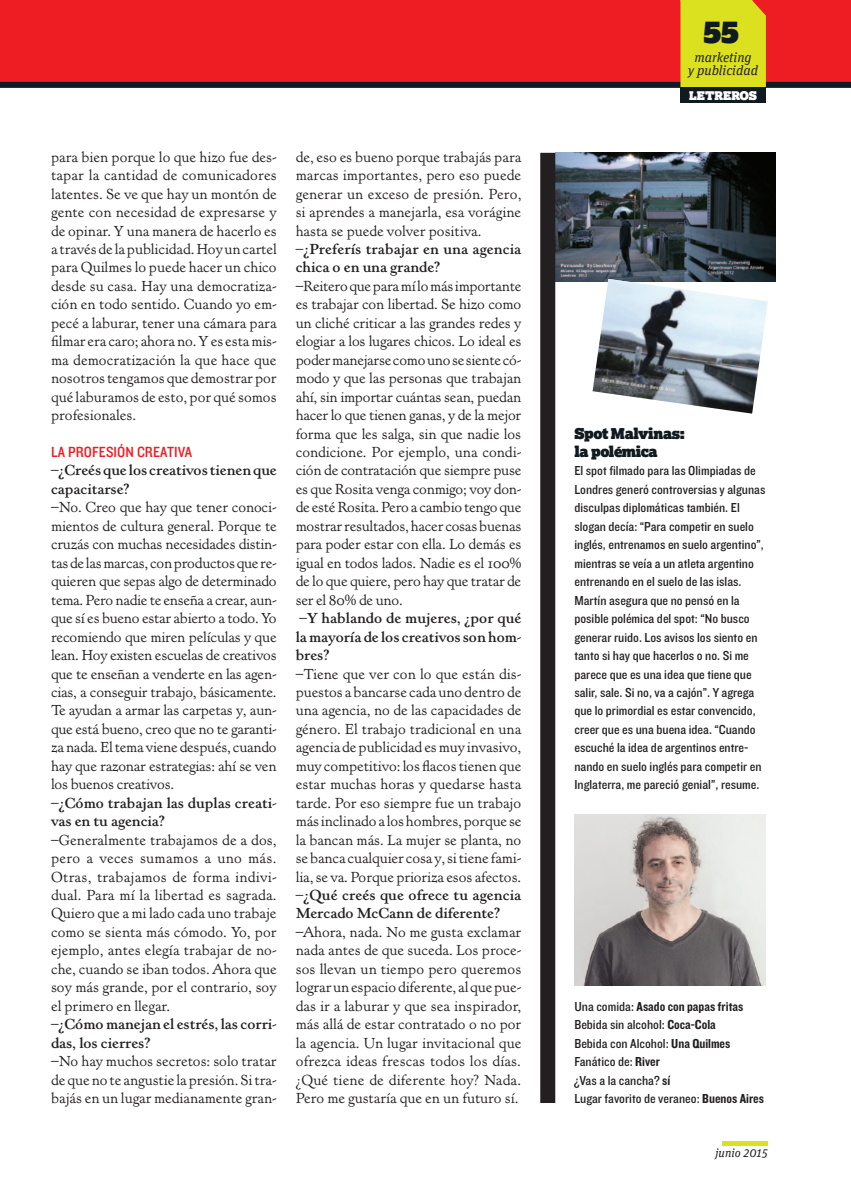
<style>
.page{position:relative;width:851px;height:1191px;background:#fff}
.page>*{position:absolute;margin:0;border:0;box-sizing:border-box;transform-origin:0 0}
.t1{font:30px "Lexia Typo Ad";color:#101a21}
.texto{font:15.3px/18.5px "New Kennerley HTF Roman";letter-spacing:.005em;color:#231f20;text-align:justify}
.texto-2{font:15.3px/18.5px "New Kennerley HTF Semibold";letter-spacing:.005em;color:#231f20}
.texto-3{font:15.3px "Knockout HTF30 Junior Welterwt";letter-spacing:.005em;color:#ee1d23}
.t2{font:15px "Lexia Typo Ad";letter-spacing:-.02em;color:#101a21}
.texto-4{font:13.5px/18.5px "Knockout HTF30 Junior Welterwt";color:#231f20}
.texto-5{font:13.5px "Knockout HTF50 Welterweight";color:#231f20}
.t3{font:italic 13.5px/13.5px "Unit Slab OT";color:#231f20;text-align:center}
.t4{font:italic 12px "Unit Slab OT";color:#231f20}
.t5{font:12px "Lexia Typo Ad";color:#fff}
.s1{font-family:"Knockout HTF30 Junior Welterwt"}
.s2{font-family:"Knockout HTF50 Welterweight"}
</style>
<div class="page">
<div style="left:0;top:0;width:850px;height:85px;background:#ee1d23"></div>
<hr style="left:722px;top:1141px;width:45px;height:4px;background:#dbe11e">
<div style="left:0;top:82px;width:850px;height:6px;background:#101a21"></div>
<div style="left:680px;top:88px;width:85px;height:15px;background:#101a21"></div>
<div style="left:680px;top:0;width:85px;height:87px;background:#dbe11e"></div>
<img style="left:555px;top:153px;width:220px;height:128px">
<img style="left:592px;top:279px;width:175px;height:134px">
<div style="left:540px;top:153px;width:15px;height:950px;background:#231f20"></div>
<img style="left:574px;top:815px;width:191px;height:170px">
<p class="texto" style="left:51px;top:148px;width:227px">para bien porque lo que hizo fue des&shy;tapar la cantidad de comunicadores latentes. Se ve que hay un montón de gente con necesidad de expresarse y de opinar. Y una manera de hacerlo es a través de la publicidad. Hoy un cartel para Quilmes lo puede hacer un chico desde su casa. Hay una democratiza&shy;ción en todo sentido. Cuando yo em&shy;pecé a laburar, tener una cámara para filmar era caro; ahora no. Y es esta mis&shy;ma democratización la que hace que nosotros tengamos que demostrar por qué laburamos de esto, por qué somos profesionales.</p>
<p class="texto-3" style="left:51px;top:444px;width:142px">LA PROFESIÓN CREATIVA</p>
<p class="texto-2" style="left:51px;top:461px;width:227px">–¿Creés que los creativos tienen que capacitarse?</p>
<p class="texto" style="left:51px;top:498px;width:227px">–No. Creo que hay que tener conoci&shy;mientos de cultura general. Porque te cruzás con muchas necesidades distin&shy;tas de las marcas, con productos que re&shy;quieren que sepas algo de determinado tema. Pero nadie te enseña a crear, aun&shy;que sí es bueno estar abierto a todo. Yo recomiendo que miren películas y que lean. Hoy existen escuelas de creativos que te enseñan a venderte en las agen&shy;cias, a conseguir trabajo, básicamente.<br>Te ayudan a armar las carpetas y, aun&shy;que está bueno, creo que no te garanti&shy;za nada. El tema viene después, cuando hay que razonar estrategias: ahí se ven los buenos creativos.</p>
<p class="texto-2" style="left:51px;top:793px;width:227px">–¿Cómo trabajan las duplas creati&shy;vas en tu agencia?</p>
<p class="texto" style="left:51px;top:831px;width:227px">–Generalmente trabajamos de a dos, pero a veces sumamos a uno más.<br>Otras, trabajamos de forma indivi&shy;dual. Para mí la libertad es sagrada.<br>Quiero que a mi lado cada uno trabaje como se sienta más cómodo. Yo, por ejemplo, antes elegía trabajar de no&shy;che, cuando se iban todos. Ahora que soy más grande, por el contrario, soy el primero en llegar.</p>
<p class="texto-2" style="left:51px;top:1015px;width:227px">–¿Cómo manejan el estrés, las corri&shy;das, los cierres?</p>
<p class="texto" style="left:51px;top:1052px;width:227px">–No hay muchos secretos: solo tratar de que no te angustie la presión. Si tra&shy;bajás en un lugar medianamente gran-</p>
<p class="texto" style="left:296px;top:148px;width:227px">de, eso es bueno porque trabajás para marcas importantes, pero eso puede generar un exceso de presión. Pero, si aprendes a manejarla, esa vorágine hasta se puede volver positiva.</p>
<p class="texto-2" style="left:296px;top:240px;width:227px">–¿Preferís trabajar en una agencia chica o en una grande?</p>
<p class="texto" style="left:296px;top:277px;width:227px">–Reitero que para mí lo más importante es trabajar con libertad. Se hizo como un cliché criticar a las grandes redes y elogiar a los lugares chicos. Lo ideal es poder manejarse como uno se siente có&shy;modo y que las personas que trabajan ahí, sin importar cuántas sean, puedan hacer lo que tienen ganas, y de la mejor forma que les salga, sin que nadie los condicione. Por ejemplo, una condi&shy;ción de contratación que siempre puse es que Rosita venga conmigo; voy don&shy;de esté Rosita. Pero a cambio tengo que mostrar resultados, hacer cosas buenas para poder estar con ella. Lo demás es igual en todos lados. Nadie es el 100% de lo que quiere, pero hay que tratar de ser el 80% de uno.</p>
<p class="texto-2" style="left:296px;top:609px;width:227px;text-align:justify">–Y hablando de mujeres, ¿por qué la mayoría de los creativos son hom&shy;bres?</p>
<p class="texto" style="left:296px;top:664px;width:227px">–Tiene que ver con lo que están dis&shy;puestos a bancarse cada uno dentro de una agencia, no de las capacidades de género. El trabajo tradicional en una agencia de publicidad es muy invasivo, muy competitivo: los flacos tienen que estar muchas horas y quedarse hasta tarde. Por eso siempre fue un trabajo más inclinado a los hombres, porque se la bancan más. La mujer se planta, no se banca cualquier cosa y, si tiene fami&shy;lia, se va. Porque prioriza esos afectos.</p>
<p class="texto-2" style="left:296px;top:886px;width:227px">–¿Qué creés que ofrece tu agencia<br>Mercado McCann de diferente?</p>
<p class="texto" style="left:296px;top:923px;width:227px">–Ahora, nada. No me gusta exclamar nada antes de que suceda. Los proce&shy;sos llevan un tiempo pero queremos lograr un espacio diferente, al que pue&shy;das ir a laburar y que sea inspirador, más allá de estar contratado o no por la agencia. Un lugar invitacional que ofrezca ideas frescas todos los días. ¿Qué tiene de diferente hoy? Nada.<br>Pero me gustaría que en un futuro sí.</p>
<h1 class="t1" style="left:703px;top:16px;width:37px">55</h1>
<p class="t3" style="left:688px;top:50px;width:71px">marketing<br>y publicidad</p>
<p class="t5" style="left:689px;top:89px;width:69px">LETREROS</p>
<p class="t2" style="left:574px;top:425px;width:112px">Spot Malvinas:</p>
<p class="t2" style="left:574px;top:443px;width:85px">la polémica</p>
<p class="texto-4" style="left:574px;top:462px;width:192px">El spot filmado para las Olimpiadas de Londres generó controversias y algunas disculpas diplomáticas también. El slogan decía: “Para competir en suelo inglés, entrenamos en suelo argentino”, mientras se veía a un atleta argentino entrenando en el suelo de las islas.</p>
<p class="texto-4" style="left:574px;top:591px;width:188px">Martín asegura que no pensó en la posible polémica del spot: “No busco generar ruido. Los avisos los siento en tanto si hay que hacerlos o no. Si me parece que es una idea que tiene que salir, sale. Si no, va a cajón”. Y agrega que lo primordial es estar convencido, creer que es una buena idea. “Cuando escuché la idea de argentinos entre&shy;nando en suelo inglés para competir en Inglaterra, me pareció genial”, resume.</p>
<p class="texto-5" style="left:574px;top:999px;width:170px"><span class="s1">Una comida:</span> Asado con papas fritas</p>
<p class="texto-4" style="left:574px;top:1016px;width:143px">Bebida sin alcohol: <span class="s2">Coca-Cola</span></p>
<p class="texto-4" style="left:574px;top:1034px;width:157px">Bebida con Alcohol: <span class="s2">Una Quilmes</span></p>
<p class="texto-4" style="left:574px;top:1052px;width:87px">Fanático de: <span class="s2">River</span></p>
<p class="texto-4" style="left:574px;top:1071px;width:97px">¿Vas a la cancha? <span class="s2">sí</span></p>
<p class="texto-4" style="left:574px;top:1089px;width:191px">Lugar favorito de veraneo: <span class="s2">Buenos Aires</span></p>
<p class="t4" style="left:715px;top:1145px;width:54px">junio 2015</p>
</div>
